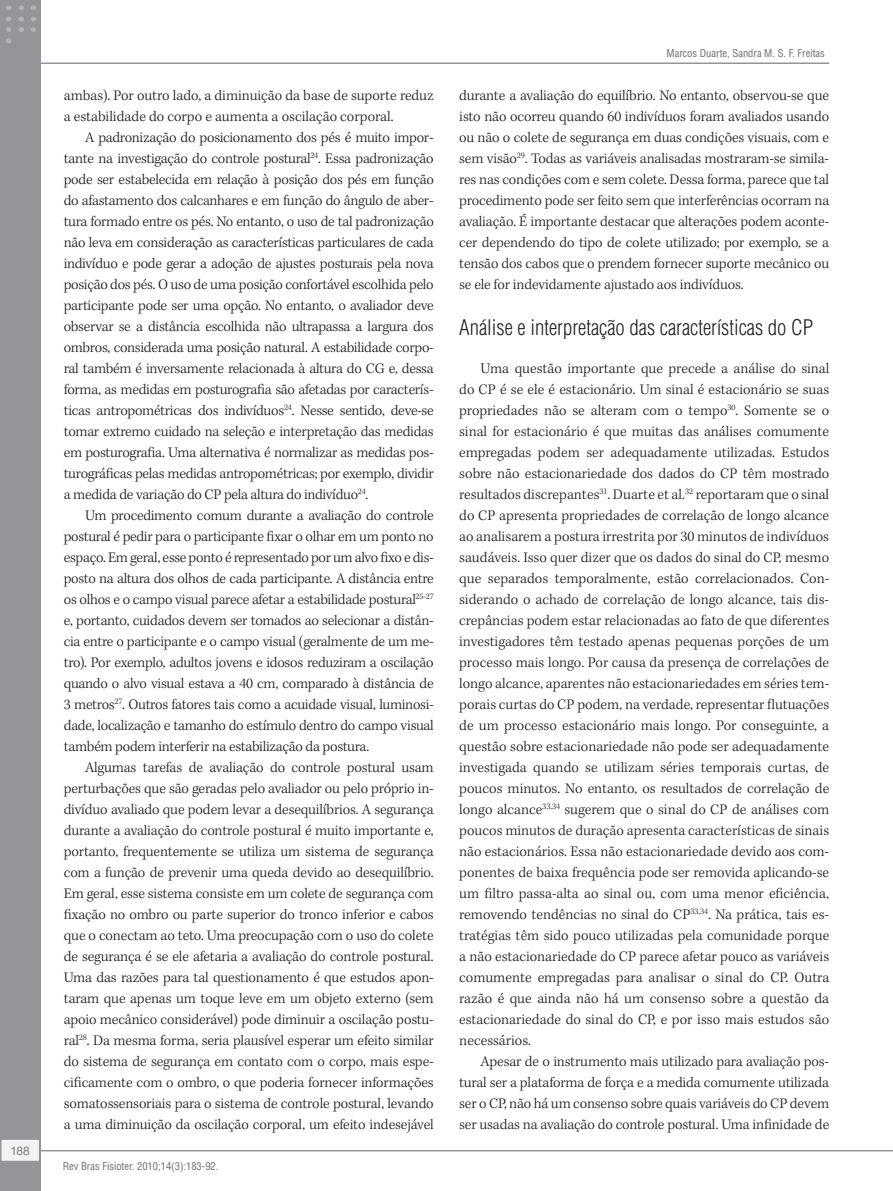
<style>
.page{position:relative;width:893px;height:1191px;background:#fff}
.page>*{position:absolute;margin:0;border:0;box-sizing:border-box;transform-origin:0 0}
.t1{font:300 condensed 21px "Helvetica LT Std";color:#231f20}
.t2{font:300 15px/21px "Kepler Std";letter-spacing:-.01em;color:#231f20;text-align:justify}
.t3{font:12px "Helvetica LT Std";color:#808285}
.t4{font:condensed 10.5px "Helvetica LT Std";color:#6c6d70}
</style>
<div class="page">
<hr style="left:14px;top:1150px;width:879px;height:1px;background:#939598">
<hr style="left:13px;top:62px;width:816px;height:2px;background:#939598">
<div style="left:0;top:0;width:40px;height:1191px;background:#939598"></div>
<div style="left:1px;top:1139px;width:39px;height:22px;background:#f2f3f4"></div>
<div style="left:0;top:1138px;width:40px;height:24px;border:2px solid #939598"></div>
<svg style="left:6px;top:39px;width:5px;height:4px"></svg>
<svg style="left:6px;top:27px;width:5px;height:5px"></svg>
<svg style="left:6px;top:17px;width:5px;height:4px"></svg>
<svg style="left:6px;top:5px;width:5px;height:5px"></svg>
<svg style="left:19px;top:27px;width:5px;height:5px"></svg>
<svg style="left:19px;top:17px;width:5px;height:4px"></svg>
<svg style="left:19px;top:5px;width:5px;height:5px"></svg>
<svg style="left:31px;top:27px;width:5px;height:5px"></svg>
<svg style="left:31px;top:17px;width:5px;height:4px"></svg>
<svg style="left:31px;top:5px;width:5px;height:5px"></svg>
<p class="t3" style="left:10px;top:1143px;width:21px">188</p>
<p class="t2" style="left:64px;top:85px;width:371px">ambas). Por outro lado, a diminuição da base de suporte reduz a estabilidade do corpo e aumenta a oscilação corporal.</p>
<p class="t2" style="left:64px;top:127px;width:371px;text-indent:21px">A padronização do posicionamento dos pés é muito impor&shy;tante na investigação do controle postural<sup>24</sup>. Essa padronização pode ser estabelecida em relação à posição dos pés em função do afastamento dos calcanhares e em função do ângulo de aber&shy;tura formado entre os pés. No entanto, o uso de tal padronização não leva em consideração as características particulares de cada indivíduo e pode gerar a adoção de ajustes posturais pela nova posição dos pés. O uso de uma posição confortável escolhida pelo participante pode ser uma opção. No entanto, o avaliador deve observar se a distância escolhida não ultrapassa a largura dos ombros, considerada uma posição natural. A estabilidade corpo&shy;ral também é inversamente relacionada à altura do CG e, dessa forma, as medidas em posturografia são afetadas por caracterís&shy;ticas antropométricas dos indivíduos<sup>24</sup>. Nesse sentido, deve-se tomar extremo cuidado na seleção e interpretação das medidas em posturografia. Uma alternativa é normalizar as medidas pos&shy;turográficas pelas medidas antropométricas; por exemplo, dividir a medida de variação do CP pela altura do indivíduo<sup>24</sup>.</p>
<p class="t2" style="left:64px;top:505px;width:371px;text-indent:21px">Um procedimento comum durante a avaliação do controle postural é pedir para o participante fixar o olhar em um ponto no espaço. Em geral, esse ponto é representado por um alvo fixo e dis&shy;posto na altura dos olhos de cada participante. A distância entre os olhos e o campo visual parece afetar a estabilidade postural<sup>25-27 </sup>e, portanto, cuidados devem ser tomados ao selecionar a distân&shy;cia entre o participante e o campo visual (geralmente de um me&shy;tro). Por exemplo, adultos jovens e idosos reduziram a oscilação quando o alvo visual estava a 40 cm, comparado à distância de 3 metros<sup>27</sup>. Outros fatores tais como a acuidade visual, luminosi&shy;dade, localização e tamanho do estímulo dentro do campo visual também podem interferir na estabilização da postura.</p>
<p class="t2" style="left:64px;top:757px;width:371px;text-indent:21px">Algumas tarefas de avaliação do controle postural usam perturbações que são geradas pelo avaliador ou pelo próprio in&shy;divíduo avaliado que podem levar a desequilíbrios. A segurança durante a avaliação do controle postural é muito importante e, portanto, frequentemente se utiliza um sistema de segurança com a função de prevenir uma queda devido ao desequilíbrio.<br>Em geral, esse sistema consiste em um colete de segurança com fixação no ombro ou parte superior do tronco inferior e cabos que o conectam ao teto. Uma preocupação com o uso do colete de segurança é se ele afetaria a avaliação do controle postural.<br>Uma das razões para tal questionamento é que estudos apon&shy;taram que apenas um toque leve em um objeto externo (sem apoio mecânico considerável) pode diminuir a oscilação postu&shy;ral<sup>28</sup>. Da mesma forma, seria plausível esperar um efeito similar do sistema de segurança em contato com o corpo, mais espe&shy;cificamente com o ombro, o que poderia fornecer informações somatossensoriais para o sistema de controle postural, levando a uma diminuição da oscilação corporal, um efeito indesejável</p>
<p class="t4" style="left:63px;top:1160px;width:157px">Rev Bras Fisioter. 2010;14(3):183-92.</p>
<p class="t4" style="left:666px;top:46px;width:160px">Marcos Duarte, Sandra M. S. F. Freitas</p>
<p class="t2" style="left:459px;top:85px;width:371px">durante a avaliação do equilíbrio. No entanto, observou-se que isto não ocorreu quando 60 indivíduos foram avaliados usando ou não o colete de segurança em duas condições visuais, com e sem visão<sup>29</sup>. Todas as variáveis analisadas mostraram-se simila&shy;res nas condições com e sem colete. Dessa forma, parece que tal procedimento pode ser feito sem que interferências ocorram na avaliação. É importante destacar que alterações podem aconte&shy;cer dependendo do tipo de colete utilizado; por exemplo, se a tensão dos cabos que o prendem fornecer suporte mecânico ou se ele for indevidamente ajustado aos indivíduos.</p>
<h1 class="t1" style="left:459px;top:315px;width:356px">Análise e interpretação das características do CP</h1>
<p class="t2" style="left:459px;top:358px;width:371px;text-indent:21px">Uma questão importante que precede a análise do sinal do CP é se ele é estacionário. Um sinal é estacionário se suas propriedades não se alteram com o tempo<sup>30</sup>. Somente se o sinal for estacionário é que muitas das análises comumente empregadas podem ser adequadamente utilizadas. Estudos sobre não estacionariedade dos dados do CP têm mostrado resultados discrepantes<sup>31</sup>. Duarte et al.<sup>32</sup> reportaram que o sinal do CP apresenta propriedades de correlação de longo alcance ao analisarem a postura irrestrita por 30 minutos de indivíduos saudáveis. Isso quer dizer que os dados do sinal do CP, mesmo que separados temporalmente, estão correlacionados. Con&shy;siderando o achado de correlação de longo alcance, tais dis&shy;crepâncias podem estar relacionadas ao fato de que diferentes investigadores têm testado apenas pequenas porções de um processo mais longo. Por causa da presença de correlações de longo alcance, aparentes não estacionariedades em séries tem&shy;porais curtas do CP podem, na verdade, representar flutuações de um processo estacionário mais longo. Por conseguinte, a questão sobre estacionariedade não pode ser adequadamente investigada quando se utilizam séries temporais curtas, de poucos minutos. No entanto, os resultados de correlação de longo alcance<sup>33,34</sup> sugerem que o sinal do CP de análises com poucos minutos de duração apresenta características de sinais não estacionários. Essa não estacionariedade devido aos com&shy;ponentes de baixa frequência pode ser removida aplicando-se um filtro passa-alta ao sinal ou, com uma menor eficiência, removendo tendências no sinal do CP<sup>33,34</sup>. Na prática, tais es&shy;tratégias têm sido pouco utilizadas pela comunidade porque a não estacionariedade do CP parece afetar pouco as variáveis comumente empregadas para analisar o sinal do CP. Outra razão é que ainda não há um consenso sobre a questão da estacionariedade do sinal do CP, e por isso mais estudos são necessários.</p>
<p class="t2" style="left:459px;top:1051px;width:371px;text-indent:21px">Apesar de o instrumento mais utilizado para avaliação pos&shy;tural ser a plataforma de força e a medida comumente utilizada ser o CP, não há um consenso sobre quais variáveis do CP devem ser usadas na avaliação do controle postural. Uma infinidade de</p>
</div>
